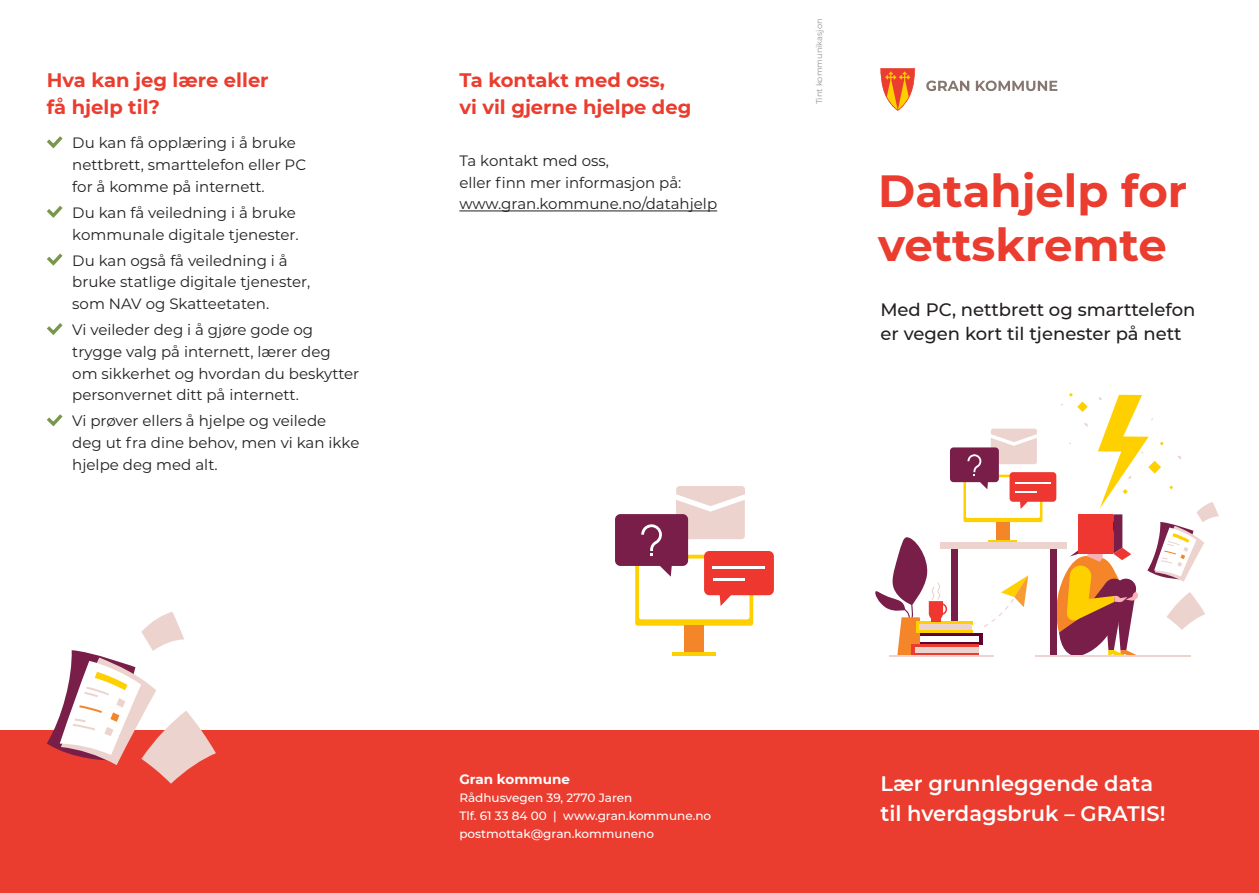
<style>
.page{position:relative;width:1259px;height:893px;background:#fff}
.page>*{position:absolute;margin:0;border:0;box-sizing:border-box;transform-origin:0 0}
.t1{font:700 45px/54px "Montserrat";color:#ea3d2f}
.t2{font:600 21px/30px "Montserrat";color:#fff}
.Overskrift{font:700 19.5px/27px "Montserrat";color:#ea3d2f}
.t3{font:500 18px/24px "Montserrat";color:#231f20}
.Brødtekst{font:15px/21.8px "Montserrat";color:#231f20}
.Brødtekst-2{font:700 13.5px "Montserrat";color:#fff}
.Brødtekst-3{font:500 12px "Montserrat";color:#fff}
.Brødtekst-4{font:8.25px "Montserrat";color:#939598}
</style>
<div class="page">
<svg style="left:47px;top:136px;width:16px;height:13px"></svg>
<svg style="left:47px;top:205px;width:16px;height:13px"></svg>
<svg style="left:47px;top:253px;width:16px;height:13px"></svg>
<svg style="left:47px;top:323px;width:16px;height:12px"></svg>
<svg style="left:47px;top:414px;width:16px;height:13px"></svg>
<svg style="left:875px;top:393px;width:343px;height:264px"></svg>
<div style="left:0;top:730px;width:1259px;height:163px;background:#ea3d2f"></div>
<svg style="left:926px;top:81px;width:43px;height:10px"></svg>
<svg style="left:976px;top:81px;width:81px;height:10px"></svg>
<svg style="left:880px;top:68px;width:35px;height:43px"></svg>
<svg style="left:47px;top:612px;width:169px;height:172px"></svg>
<hr style="left:459px;top:211px;width:258px;height:1px;background:#231f20">
<svg style="left:635px;top:555px;width:118px;height:71px"></svg>
<div style="left:639px;top:559px;width:110px;height:60px;background:#fff;border-radius:2px"></div>
<div style="left:684px;top:626px;width:20px;height:27px;background:#f58529"></div>
<hr style="left:672px;top:653px;width:44px;height:3px;background:#ffd000">
<svg style="left:615px;top:486px;width:159px;height:120px"></svg>
<p class="Overskrift" style="left:47px;top:66px;width:223px">Hva kan jeg lære eller få hjelp til?</p>
<p class="Brødtekst" style="left:72px;top:132px;width:235px">Du kan få opplæring i å bruke nettbrett, smarttelefon eller PC for å komme på internett.</p>
<p class="Brødtekst" style="left:72px;top:201px;width:228px">Du kan få veiledning i å bruke kommunale digitale tjenester.</p>
<p class="Brødtekst" style="left:72px;top:249px;width:239px">Du kan også få veiledning i å bruke statlige digitale tjenester, som NAV og Skatteetaten.</p>
<p class="Brødtekst" style="left:72px;top:318px;width:288px">Vi veileder deg i å gjøre gode og trygge valg på internett, lærer deg om sikkerhet og hvordan du beskytter personvernet ditt på internett.</p>
<p class="Brødtekst" style="left:72px;top:410px;width:289px">Vi prøver ellers å hjelpe og veilede deg ut fra dine behov, men vi kan ikke hjelpe deg med alt.</p>
<p class="Overskrift" style="left:459px;top:66px;width:234px">Ta kontakt med oss,<br>vi vil gjerne hjelpe deg</p>
<p class="Brødtekst" style="left:459px;top:149px;width:259px">Ta kontakt med oss,<br>eller finn mer informasjon på: www.gran.kommune.no/datahjelp</p>
<p class="Brødtekst-4" style="left:813px;top:104px;width:87px;rotate:-90deg">Tint kommunikasjon</p>
<p class="t1" style="left:878px;top:161px;width:310px">Datahjelp for vettskremte</p>
<p class="t3" style="left:880px;top:297px;width:316px">Med PC, nettbrett og smarttelefon er vegen kort til tjenester på nett</p>
<p class="Brødtekst-2" style="left:459px;top:769px;width:112px">Gran kommune</p>
<p class="Brødtekst-3" style="left:459px;top:789px;width:175px">Rådhusvegen 39, 2770 Jaren</p>
<p class="Brødtekst-3" style="left:459px;top:807px;width:253px">Tlf. 61 33 84 00 | www.gran.kommune.no</p>
<p class="Brødtekst-3" style="left:459px;top:825px;width:196px">postmottak@gran.kommuneno</p>
<p class="t2" style="left:880px;top:768px;width:287px">Lær grunnleggende data til hverdagsbruk – GRATIS!</p>
</div>
